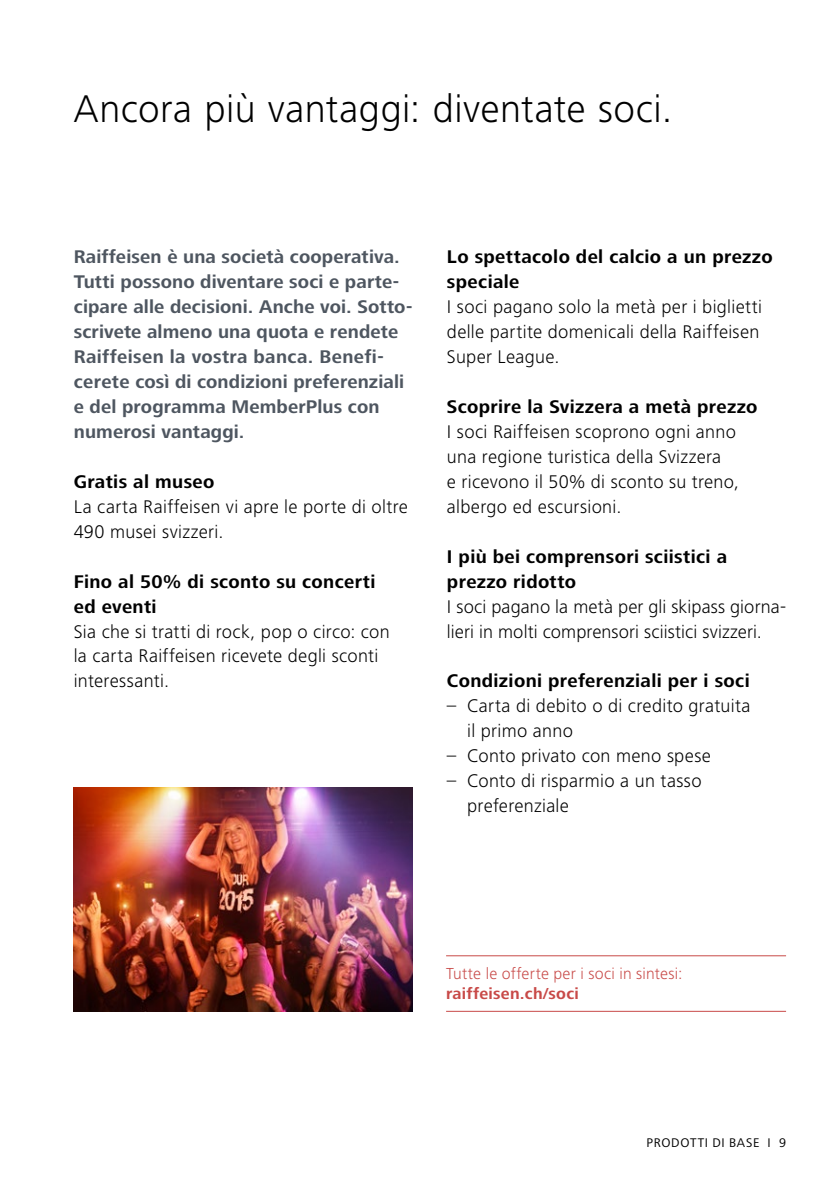
<style>
.page{position:relative;width:840px;height:1191px;background:#fff}
.page>*{position:absolute;margin:0;border:0;box-sizing:border-box;transform-origin:0 0}
.t1{font:300 40px "Frutiger Next LT";letter-spacing:.01em;color:#000}
.t2{font:300 19px/25px "Frutiger Next LT";letter-spacing:.015em;color:#000}
.t3{font:700 19px/25px "Frutiger Next LT";letter-spacing:.01em;color:#4e5660}
.t4{font:700 19px/25px "Frutiger Next LT";letter-spacing:.02em;color:#000}
.t5{font:300 16.4px "Frutiger Next LT";letter-spacing:.015em;color:#c84a48}
.t6{font:700 16.4px "Frutiger Next LT";letter-spacing:.02em;color:#c84a48}
.t7{font:13px "Frutiger Next LT";letter-spacing:.05em;color:#000}
</style>
<div class="page">
<img style="left:74px;top:787px;width:338px;height:224px">
<hr style="left:446px;top:955px;width:339px;height:1px;background:#c84a48">
<hr style="left:446px;top:1010px;width:339px;height:1px;background:#c84a48">
<h1 class="t1" style="left:74px;top:86px;width:599px">Ancora più vantaggi: diventate soci.</h1>
<p class="t3" style="left:74px;top:244px;width:340px">Raiffeisen è una società cooperativa.<br>Tutti possono diventare soci e parte&shy;cipare alle decisioni. Anche voi. Sotto&shy;scrivete almeno una quota e rendete Raiffeisen la vostra banca. Benefi&shy;cerete così di condizioni preferenziali e del programma MemberPlus con numerosi vantaggi.</p>
<p class="t4" style="left:74px;top:469px;width:142px">Gratis al museo</p>
<p class="t2" style="left:74px;top:494px;width:335px">La carta Raiffeisen vi apre le porte di oltre<br>490 musei svizzeri.</p>
<p class="t4" style="left:74px;top:569px;width:303px">Fino al 50% di sconto su concerti ed eventi</p>
<p class="t2" style="left:74px;top:619px;width:317px">Sia che si tratti di rock, pop o circo: con la carta Raiffeisen ricevete degli sconti interessanti.</p>
<p class="t4" style="left:446px;top:244px;width:327px">Lo spettacolo del calcio a un prezzo speciale</p>
<p class="t2" style="left:446px;top:294px;width:316px">I soci pagano solo la metà per i biglietti delle partite domenicali della Raiffeisen<br>Super League.</p>
<p class="t4" style="left:446px;top:394px;width:312px">Scoprire la Svizzera a metà prezzo</p>
<p class="t2" style="left:446px;top:419px;width:293px">I soci Raiffeisen scoprono ogni anno una regione turistica della Svizzera<br>e ricevono il 50% di sconto su treno, albergo ed escursioni.</p>
<p class="t4" style="left:446px;top:544px;width:281px">I più bei comprensori sciistici a prezzo ridotto</p>
<p class="t2" style="left:446px;top:594px;width:339px">I soci pagano la metà per gli skipass giorna&shy;lieri in molti comprensori sciistici svizzeri.</p>
<p class="t4" style="left:446px;top:668px;width:304px">Condizioni preferenziali per i soci</p>
<p class="t2" style="left:467px;top:693px;width:285px;text-indent:-20px">– Carta di debito o di credito gratuita il primo anno</p>
<p class="t2" style="left:446px;top:743px;width:265px">– Conto privato con meno spese</p>
<p class="t2" style="left:467px;top:768px;width:236px;text-indent:-20px">– Conto di risparmio a un tasso preferenziale</p>
<p class="t5" style="left:446px;top:964px;width:238px">Tutte le offerte per i soci in sintesi:</p>
<p class="t6" style="left:446px;top:984px;width:134px">raiffeisen.ch/soci</p>
<p class="t7" style="left:646px;top:1135px;width:141px">PRODOTTI DI BASE I 9</p>
</div>
